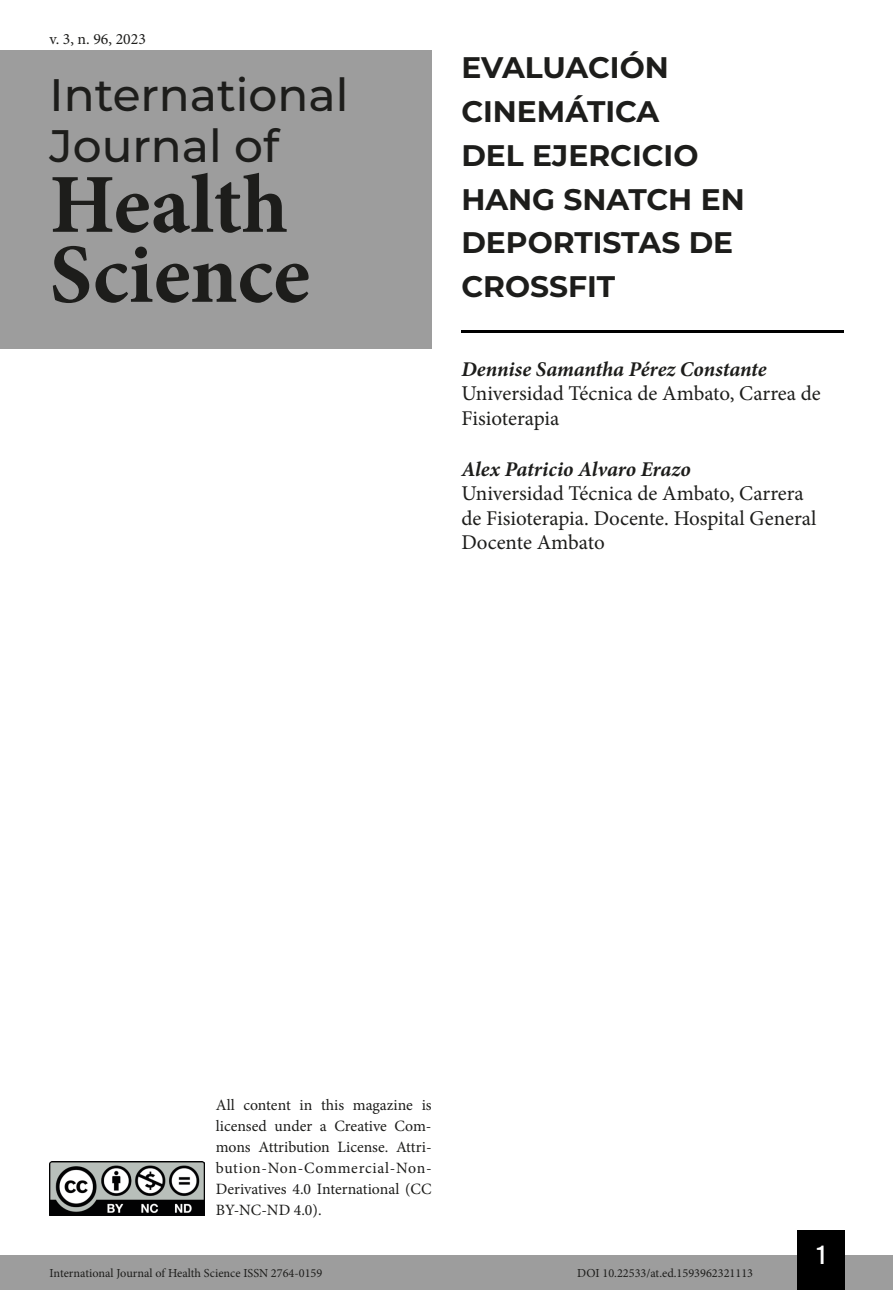
<style>
.page{position:relative;width:893px;height:1290px;background:#fff}
.page>*{position:absolute;margin:0;border:0;box-sizing:border-box;transform-origin:0 0}
.t1{font:700 84px/70px "Minion Pro";color:#1d1d1b}
.t2{font:500 45.5px/50.8px "Montserrat";color:#1d1d1b}
.t3{font:700 29.75px/43.8px "Montserrat";color:#1d1d1b}
.t4{font:26.25px "Bebas Kai";color:#fff}
.t5{font:21px/24.5px "Minion Pro";color:#1d1d1b}
.t6{font:italic 700 21px "Minion Pro";letter-spacing:-.005em;color:#1d1d1b}
.t7{font:15.75px/21px "Minion Pro";color:#1d1d1b;text-align:justify}
.t8{font:12.25px "Minion Pro";color:#1d1d1b}
</style>
<div class="page">
<div style="left:0;top:1255px;width:893px;height:35px;background:#9d9d9d"></div>
<div style="left:797px;top:1230px;width:48px;height:60px;background:#000"></div>
<img style="left:50px;top:1161px;width:154px;height:54px">
<div style="left:0;top:50px;width:432px;height:298px;background:#9d9d9d"></div>
<hr style="left:461px;top:330px;width:382px;height:2px;background:#000">
<p class="t7" style="left:50px;top:28px;width:98px">v. 3, n. 96, 2023</p>
<h2 class="t2" style="left:50px;top:68px;width:300px">International<br>Journal of</h2>
<h1 class="t1" style="left:50px;top:169px;width:262px">Health<br>Science</h1>
<h3 class="t3" style="left:461px;top:44px;width:285px">EVALUACIÓN<br>CINEMÁTICA<br>DEL EJERCICIO<br>HANG SNATCH EN<br>DEPORTISTAS DE<br>CROSSFIT</h3>
<h3 class="t6" style="left:461px;top:354px;width:307px">Dennise Samantha Pérez Constante</h3>
<h3 class="t5" style="left:461px;top:382px;width:361px">Universidad Técnica de Ambato, Carrea de<br>Fisioterapia</h3>
<h3 class="t6" style="left:461px;top:454px;width:231px">Alex Patricio Alvaro Erazo</h3>
<h3 class="t5" style="left:461px;top:481px;width:357px">Universidad Técnica de Ambato, Carrera de Fisioterapia. Docente. Hospital General<br>Docente Ambato</h3>
<p class="t7" style="left:216px;top:1095px;width:217px">All content in this magazine is licensed under a Creative Com&shy;mons Attribution License. Attri&shy;bution-Non-Commercial-Non-Derivatives 4.0 International (CC BY-NC-ND 4.0).</p>
<h3 class="t4" style="left:817px;top:1241px;width:10px">1</h3>
<p class="t8" style="left:50px;top:1265px;width:274px">International Journal of Health Science ISSN 2764-0159</p>
<p class="t8" style="left:577px;top:1265px;width:177px">DOI 10.22533/at.ed.1593962321113</p>
</div>
